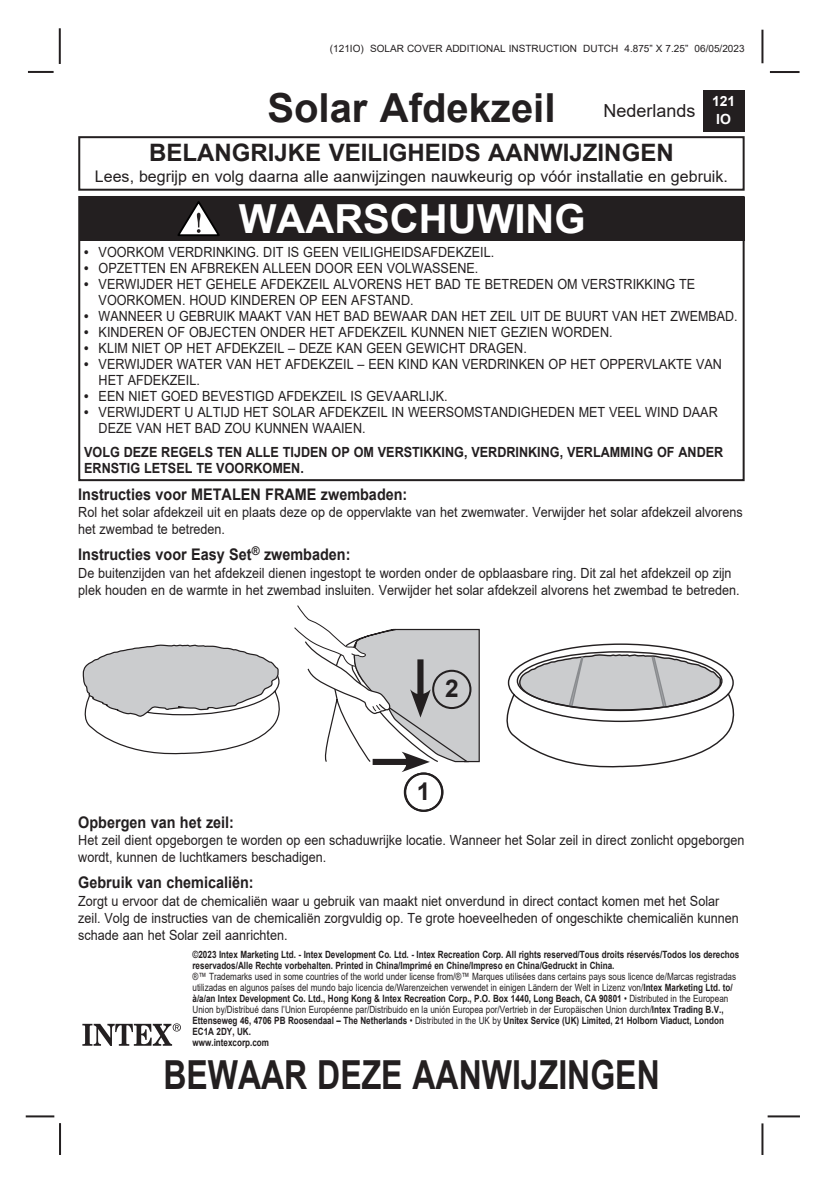
<style>
.page{position:relative;width:836px;height:1191px;background:#fff}
.page>*{position:absolute;margin:0;border:0;box-sizing:border-box;transform-origin:0 0}
.t1{font:700 40px "Arial";color:#231f20;scale:.8 1}
.t2{font:700 40px "Arial";color:#231f20}
.t3{font:700 40px "Arial";color:#fff}
.t4{font:700 24.4px "Arial";color:#231f20}
.t5{font:700 24px "Arial";color:#231f20}
.t6{font:18px "Arial";color:#231f20}
.t7{font:700 16px "Arial";color:#231f20;scale:.9 1}
.t8{font:16px "Arial";color:#231f20}
.t9{font:14px/16.8px "Arial";color:#231f20;scale:.9 1}
.t10{font:700 14px/16px "Arial";color:#231f20;scale:.9 1}
.t11{font:14px "Arial";color:#231f20;scale:.89 1}
.t12{font:700 14px/18px "Arial";color:#fff;text-align:center}
.t13{font:10px/11px "Arial";color:#231f20;scale:.81 1}
.t14{font:700 10px/11px "Arial";color:#231f20;scale:.81 1}
.t15{font:10px "Arial";color:#231f20}
.s1{font-weight:700}
</style>
<div class="page">
<hr style="left:767px;top:1115px;width:32px;height:2px;background:#231f20">
<hr style="left:769px;top:71px;width:30px;height:2px;background:#231f20">
<hr style="left:761px;top:30px;width:2px;height:33px;background:#231f20">
<hr style="left:761px;top:1123px;width:2px;height:32px;background:#231f20">
<hr style="left:28px;top:71px;width:26px;height:2px;background:#231f20">
<hr style="left:59px;top:28px;width:2px;height:36px;background:#231f20">
<hr style="left:59px;top:1123px;width:2px;height:32px;background:#231f20">
<hr style="left:26px;top:1115px;width:28px;height:2px;background:#231f20">
<div style="left:702px;top:90px;width:42px;height:41px;background:#231f20"></div>
<svg style="left:82px;top:1023px;width:99px;height:23px"></svg>
<div style="left:78px;top:196px;width:666px;height:285px;border:2px solid #231f20"></div>
<div style="left:79px;top:197px;width:665px;height:43px;background:#231f20"></div>
<svg style="left:177px;top:201px;width:43px;height:35px"></svg>
<div style="left:78px;top:136px;width:666px;height:55px;border:2px solid #231f20"></div>
<svg style="left:506px;top:643px;width:229px;height:125px"></svg>
<div style="left:404px;top:772px;width:39px;height:40px;border:2px solid #231f20;border-radius:50%"></div>
<svg style="left:294px;top:605px;width:186px;height:167px"></svg>
<div style="left:403px;top:772px;width:40px;height:40px;border:2px solid #231f20;border-radius:50%"></div>
<div style="left:432px;top:670px;width:39px;height:39px;border:2px solid #231f20;border-radius:50%"></div>
<svg style="left:82px;top:644px;width:198px;height:111px"></svg>
<p class="t15" style="left:330px;top:41px;width:416px">(121IO) SOLAR COVER ADDITIONAL INSTRUCTION DUTCH 4.875” X 7.25” 06/05/2023</p>
<h1 class="t2" style="left:267px;top:80px;width:289px">Solar Afdekzeil</h1>
<p class="t6" style="left:603px;top:98px;width:94px">Nederlands</p>
<p class="t12" style="left:711px;top:92px;width:25px">121<br>IO</p>
<h3 class="t5" style="left:149px;top:136px;width:526px">BELANGRIJKE VEILIGHEIDS AANWIJZINGEN</h3>
<p class="t8" style="left:95px;top:165px;width:634px">Lees, begrijp en volg daarna alle aanwijzingen nauwkeurig op vóór installatie en gebruik.</p>
<h1 class="t3" style="left:239px;top:190px;width:348px">WAARSCHUWING</h1>
<p class="t9" style="left:84px;top:244px;width:457px"><span class="s1">•</span> VOORKOM VERDRINKING. DIT IS GEEN VEILIGHEIDSAFDEKZEIL.</p>
<p class="t9" style="left:84px;top:260px;width:439px"><span class="s1">•</span> OPZETTEN EN AFBREKEN ALLEEN DOOR EEN VOLWASSENE.</p>
<p class="t9" style="left:99px;top:276px;width:664px;line-height:16px;text-indent:-14px"><span class="s1">•</span> VERWIJDER HET GEHELE AFDEKZEIL ALVORENS HET BAD TE BETREDEN OM VERSTRIKKING TE<br>VOORKOMEN. HOUD KINDEREN OP EEN AFSTAND.</p>
<p class="t11" style="left:84px;top:306px;width:735px"><span class="s1">•</span> WANNEER U GEBRUIK MAAKT VAN HET BAD BEWAAR DAN HET ZEIL UIT DE BUURT VAN HET ZWEMBAD.</p>
<p class="t9" style="left:84px;top:324px;width:588px"><span class="s1">•</span> KINDEREN OF OBJECTEN ONDER HET AFDEKZEIL KUNNEN NIET GEZIEN WORDEN.</p>
<p class="t9" style="left:84px;top:340px;width:493px"><span class="s1">•</span> KLIM NIET OP HET AFDEKZEIL – DEZE KAN GEEN GEWICHT DRAGEN.</p>
<p class="t9" style="left:99px;top:356px;width:694px;line-height:16px;text-indent:-14px"><span class="s1">•</span> VERWIJDER WATER VAN HET AFDEKZEIL – EEN KIND KAN VERDRINKEN OP HET OPPERVLAKTE VAN<br>HET AFDEKZEIL.</p>
<p class="t9" style="left:84px;top:388px;width:405px"><span class="s1">•</span> EEN NIET GOED BEVESTIGD AFDEKZEIL IS GEVAARLIJK.</p>
<p class="t9" style="left:99px;top:404px;width:689px;line-height:16px;text-indent:-14px"><span class="s1">•</span> VERWIJDERT U ALTIJD HET SOLAR AFDEKZEIL IN WEERSOMSTANDIGHEDEN MET VEEL WIND DAAR<br>DEZE VAN HET BAD ZOU KUNNEN WAAIEN.</p>
<p class="t10" style="left:84px;top:444px;width:711px">VOLG DEZE REGELS TEN ALLE TIJDEN OP OM VERSTIKKING, VERDRINKING, VERLAMMING OF ANDER<br>ERNSTIG LETSEL TE VOORKOMEN.</p>
<p class="t7" style="left:78px;top:482px;width:367px">Instructies voor METALEN FRAME zwembaden:</p>
<p class="t9" style="left:78px;top:503px;width:739px">Rol het solar afdekzeil uit en plaats deze op de oppervlakte van het zwemwater. Verwijder het solar afdekzeil alvorens het zwembad te betreden.</p>
<p class="t7" style="left:78px;top:543px;width:304px">Instructies voor Easy Set<sup>®</sup> zwembaden:</p>
<p class="t9" style="left:78px;top:564px;width:736px">De buitenzijden van het afdekzeil dienen ingestopt te worden onder de opblaasbare ring. Dit zal het afdekzeil op zijn plek houden en de warmte in het zwembad insluiten. Verwijder het solar afdekzeil alvorens het zwembad te betreden.</p>
<h2 class="t4" style="left:445px;top:671px;width:15px">2</h2>
<h2 class="t4" style="left:416px;top:774px;width:15px">1</h2>
<p class="t7" style="left:78px;top:810px;width:174px">Opbergen van het zeil:</p>
<p class="t9" style="left:78px;top:831px;width:741px">Het zeil dient opgeborgen te worden op een schaduwrijke locatie. Wanneer het Solar zeil in direct zonlicht opgeborgen wordt, kunnen de luchtkamers beschadigen.</p>
<p class="t7" style="left:78px;top:871px;width:196px">Gebruik van chemicaliën:</p>
<p class="t9" style="left:78px;top:892px;width:735px">Zorgt u ervoor dat de chemicaliën waar u gebruik van maakt niet onverdund in direct contact komen met het Solar zeil. Volg de instructies van de chemicaliën zorgvuldig op. Te grote hoeveelheden of ongeschikte chemicaliën kunnen schade aan het Solar zeil aanrichten.</p>
<p class="t14" style="left:192px;top:949px;width:676px">©2023 Intex Marketing Ltd. - Intex Development Co. Ltd. - Intex Recreation Corp. All rights reserved/Tous droits réservés/Todos los derechos reservados/Alle Rechte vorbehalten. Printed in China/Imprimé en Chine/Impreso en China/Gedruckt in China.</p>
<p class="t13" style="left:192px;top:971px;width:672px">®™ Trademarks used in some countries of the world under license from/®™ Marques utilisées dans certains pays sous licence de/Marcas registradas utilizadas en algunos países del mundo bajo licencia de/Warenzeichen verwendet in einigen Ländern der Welt in Lizenz von/<span class="s1">Intex Marketing Ltd. to/ à/a/an Intex Development Co. Ltd., Hong Kong &amp; Intex Recreation Corp., P.O. Box 1440, Long Beach, CA 90801</span> • Distributed in the European Union by/Distribué dans l’Union Européenne par/Distribuido en la unión Europea por/Vertrieb in der Europäischen Union durch/<span class="s1">Intex Trading B.V., Ettenseweg 46, 4706 PB Roosendaal – The Netherlands</span> • Distributed in the UK by <span class="s1">Unitex Service (UK) Limited, 21 Holborn Viaduct, London EC1A 2DY, UK.<br>www.intexcorp.com</span></p>
<h1 class="t1" style="left:163px;top:1046px;width:621px">BEWAAR DEZE AANWIJZINGEN</h1>
</div>
